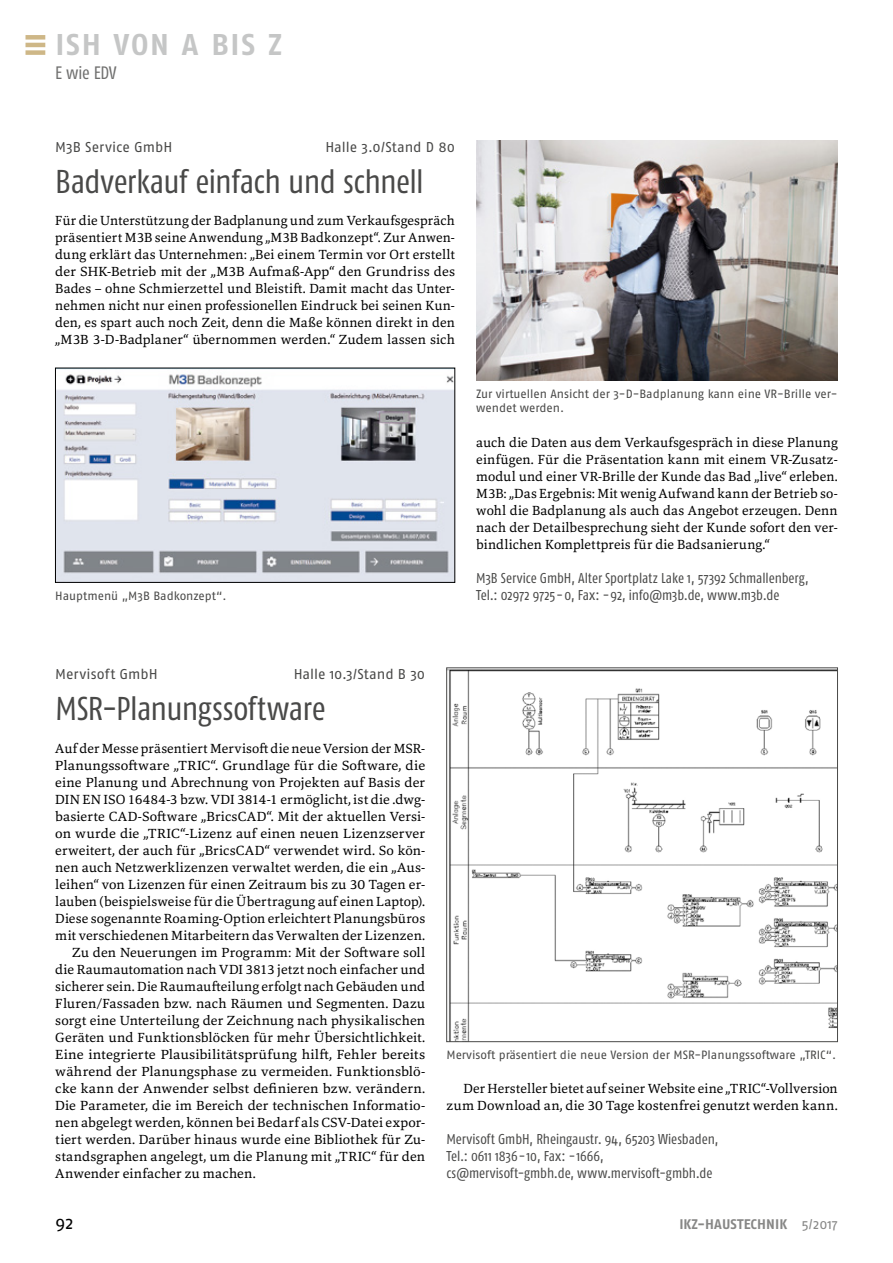
<style>
.page{position:relative;width:893px;height:1263px;background:#fff}
.page>*{position:absolute;margin:0;border:0;box-sizing:border-box;transform-origin:0 0}
.Headline_22pt{font:condensed 33px "Fago OT";letter-spacing:-.015em;color:#494948}
.t1{font:700 30px "Fago OT";letter-spacing:.06em;color:#c5c6c6}
.t2{font:condensed 18px "Fago OT";letter-spacing:-.01em;color:#6f6f6e}
.t3{font:18px "Fago OT";color:#000}
.Adresse{font:condensed 14.25px/17px "Fago OT";color:#494948}
.News_Dach{font:14.25px "Fago OT";letter-spacing:-.005em;color:#494948}
.t4{font:700 13.95px "Fago OT";letter-spacing:.01em;color:#878786}
.Grundschrift_ohne_Ei{font:13.8px/17px "Marbach";letter-spacing:.01em;color:#000;text-align:justify}
.Grundschrift_mit_Ein{font:13.8px/17px "Marbach";letter-spacing:.01em;color:#000;text-align:justify}
.Bildunterschrift{font:12px/14.9px "Fago OT";color:#494948}
.s1{font-weight:400}
</style>
<div class="page">
<img style="left:57px;top:374px;width:396px;height:207px">
<div style="left:55px;top:368px;width:400px;height:215px;border:1px solid #000"></div>
<img style="left:476px;top:140px;width:362px;height:241px">
<img style="left:448px;top:670px;width:388px;height:370px">
<div style="left:446px;top:668px;width:392px;height:374px;border:1px solid #494948"></div>
<div style="left:26px;top:35px;width:19px;height:5px;background:#ceb787"></div>
<div style="left:26px;top:50px;width:19px;height:5px;background:#ceb787"></div>
<hr style="left:26px;top:43px;width:19px;height:4px;background:#ceb787">
<h2 class="t1" style="left:55px;top:26px;width:228px">ISH VON A BIS Z</h2>
<h3 class="t2" style="left:55px;top:62px;width:63px">E wie EDV</h3>
<p class="News_Dach" style="left:55px;top:138px;width:119px">M3B Service GmbH</p>
<p class="News_Dach" style="left:325px;top:138px;width:131px">Halle 3.0/Stand D 80</p>
<p class="Headline_22pt" style="left:55px;top:162px;width:370px">Badverkauf einfach und schnell</p>
<p class="Grundschrift_ohne_Ei" style="left:55px;top:212px;width:401px">Für die Unterstützung der Badplanung und zum Verkaufsgespräch präsentiert M3B seine Anwendung „M3B Badkonzept“. Zur Anwen&shy;dung erklärt das Unternehmen: „Bei einem Termin vor Ort erstellt der SHK-Betrieb mit der „M3B Aufmaß-App“ den Grundriss des Bades – ohne Schmierzettel und Bleistift. Damit macht das Unter&shy;nehmen nicht nur einen professionellen Eindruck bei seinen Kun&shy;den, es spart auch noch Zeit, denn die Maße können direkt in den „M3B 3-D-Badplaner“ übernommen werden.“ Zudem lassen sich</p>
<p class="Bildunterschrift" style="left:476px;top:386px;width:363px">Zur virtuellen Ansicht der 3-D-Badplanung kann eine VR-Brille ver&shy;wendet werden.</p>
<p class="Grundschrift_ohne_Ei" style="left:476px;top:433px;width:363px">auch die Daten aus dem Verkaufsgespräch in diese Planung einfügen. Für die Präsentation kann mit einem VR-Zusatz&shy;modul und einer VR-Brille der Kunde das Bad „live“ erleben.<br>M3B: „Das Ergebnis: Mit wenig Aufwand kann der Betrieb so&shy;wohl die Badplanung als auch das Angebot erzeugen. Denn nach der Detailbesprechung sieht der Kunde sofort den ver&shy;bindlichen Komplettpreis für die Badsanierung.“</p>
<p class="Adresse" style="left:476px;top:569px;width:334px">M3B Service GmbH, Alter Sportplatz Lake 1, 57392 Schmallenberg,</p>
<p class="Bildunterschrift" style="left:55px;top:588px;width:173px">Hauptmenü „M3B Badkonzept“.</p>
<p class="Adresse" style="left:476px;top:586px;width:305px">Tel.: 02972 9725 - 0, Fax: - 92, info@m3b.de, www.m3b.de</p>
<p class="News_Dach" style="left:55px;top:665px;width:104px">Mervisoft GmbH</p>
<p class="News_Dach" style="left:294px;top:665px;width:133px">Halle 10.3/Stand B 30</p>
<p class="Headline_22pt" style="left:55px;top:689px;width:272px">MSR-Planungssoftware</p>
<p class="Grundschrift_ohne_Ei" style="left:55px;top:739px;width:371px">Auf der Messe präsentiert Mervisoft die neue Version der MSR-Planungssoftware „TRIC“. Grundlage für die Software, die eine Planung und Abrechnung von Projekten auf Basis der DIN EN ISO 16484-3 bzw. VDI 3814-1 ermöglicht, ist die .dwg&shy;basierte CAD-Software „BricsCAD“. Mit der aktuellen Versi&shy;on wurde die „TRIC“-Lizenz auf einen neuen Lizenzserver erweitert, der auch für „BricsCAD“ verwendet wird. So kön&shy;nen auch Netzwerklizenzen verwaltet werden, die ein „Aus&shy;leihen“ von Lizenzen für einen Zeitraum bis zu 30 Tagen er&shy;lauben (beispielsweise für die Übertragung auf einen Laptop).<br>Diese sogenannte Roaming-Option erleichtert Planungsbüros mit verschiedenen Mitarbeitern das Verwalten der Lizenzen.</p>
<p class="Grundschrift_mit_Ein" style="left:55px;top:944px;width:371px;text-indent:17px">Zu den Neuerungen im Programm: Mit der Software soll die Raumautomation nach VDI 3813 jetzt noch einfacher und sicherer sein. Die Raumaufteilung erfolgt nach Gebäuden und Fluren/Fassaden bzw. nach Räumen und Segmenten. Dazu sorgt eine Unterteilung der Zeichnung nach physikalischen Geräten und Funktionsblöcken für mehr Übersichtlichkeit.<br>Eine integrierte Plausibilitätsprüfung hilft, Fehler bereits während der Planungsphase zu vermeiden. Funktionsblö&shy;cke kann der Anwender selbst definieren bzw. verändern.<br>Die Parameter, die im Bereich der technischen Informatio&shy;nen abgelegt werden, können bei Bedarf als CSV-Datei expor&shy;tiert werden. Darüber hinaus wurde eine Bibliothek für Zu&shy;standsgraphen angelegt, um die Planung mit „TRIC“ für den Anwender einfacher zu machen.</p>
<p class="Bildunterschrift" style="left:446px;top:1047px;width:391px">Mervisoft präsentiert die neue Version der MSR-Planungssoftware „TRIC“.</p>
<p class="Grundschrift_mit_Ein" style="left:446px;top:1080px;width:393px;text-align:right">Der Hersteller bietet auf seiner Website eine „TRIC“-Vollversion zum Download an, die 30 Tage kostenfrei genutzt werden kann.</p>
<p class="Adresse" style="left:446px;top:1130px;width:274px">Mervisoft GmbH, Rheingaustr. 94, 65203 Wiesbaden,<br>Tel.: 0611 1836 - 10, Fax: - 1666, cs@mervisoft-gmbh.de, www.mervisoft-gmbh.de</p>
<h3 class="t3" style="left:55px;top:1212px;width:20px">92</h3>
<p class="t4" style="left:679px;top:1216px;width:160px">IKZ-HAUSTECHNIK <span class="s1">5/2017</span></p>
</div>
